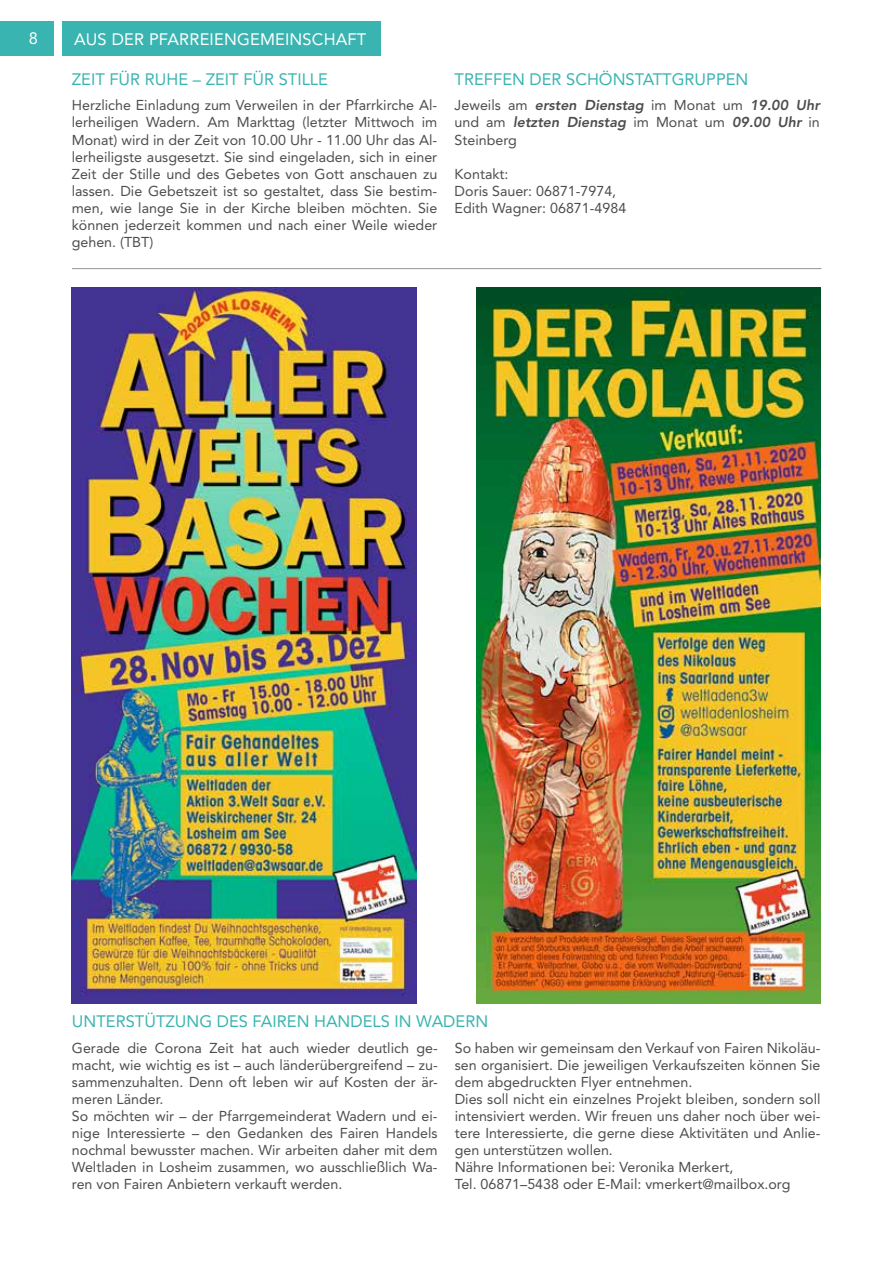
<style>
.page{position:relative;width:893px;height:1263px;background:#fff}
.page>*{position:absolute;margin:0;border:0;box-sizing:border-box;transform-origin:0 0}
.t1{font:16.5px "Avenir LT Std";color:#39b4b1}
.t2{font:16.5px "Avenir LT Std";letter-spacing:.01em;color:#fff}
.t3{font:14.25px/17.1px "Avenir LT Std";color:#4d4d4f}
.t4{font:italic 800 14.25px/17.1px "Avenir LT Std";color:#4d4d4f;text-align:justify}
.s1{font-weight:400;font-style:normal}
</style>
<div class="page">
<div style="left:0;top:22px;width:54px;height:34px;background:#39b4b1"></div>
<div style="left:62px;top:22px;width:319px;height:34px;background:#39b4b1"></div>
<img style="left:72px;top:288px;width:344px;height:715px">
<img style="left:476px;top:288px;width:344px;height:715px">
<hr style="left:72px;top:268px;width:749px;height:1px;background:#939598">
<p class="t2" style="left:29px;top:29px;width:11px">8</p>
<p class="t2" style="left:74px;top:30px;width:49px">Aus der</p>
<p class="t2" style="left:149px;top:30px;width:21px">Preefarreienge</p>
<p class="t2" style="left:260px;top:30px;width:26px">meinsc</p>
<p class="t2" style="left:324px;top:30px;width:44px">haft</p>
<p class="t1" style="left:72px;top:69px;width:258px">ZEIT FÜ R RUH E – ZEIT FÜ R STILLE</p>
<p class="t3" style="left:72px;top:97px;width:367px;text-align:justify">Herzliche Einladung zum Verweilen in der Pfarrkirche Al&shy;lerheiligen Wadern. Am Markttag (letzter M ittwoch im Monat) wird in der Zeit von 10.00 Uhr - 11.00 Uhr das Al&shy;lerheiligste ausgesetzt. Sie sind eingeladen, sich in einer Zeit der Stille und des Gebetes von Gott anschauen zu lassen. Die Gebetszeit ist so gestaltet, dass Sie bestim&shy;men, wie lange Sie in der Kirche bleiben möchten. Sie können jederzeit kommen und nach einer Weile wieder gehen. (TBT)</p>
<p class="t1" style="left:455px;top:69px;width:295px">TREFFEN DER SCHÖNSTATTGRUPPEN</p>
<p class="t4" style="left:455px;top:97px;width:367px"><span class="s1">Jeweils am</span> ersten Dienstag <span class="s1">im M onat um</span> 19.00 Uhr <span class="s1">und am</span> letzten Dienstag <span class="s1">im M onat um</span> 09.00 Uhr <span class="s1">in Steinberg</span></p>
<p class="t3" style="left:455px;top:165px;width:173px">Kontakt:<br>Doris Sauer: 06871-7974,<br>Edith Wagner: 06871-4984</p>
<p class="t1" style="left:72px;top:1011px;width:418px">UNTERSTÜTZUNG DES FAIREN HANDELS IN WADERN</p>
<p class="t3" style="left:72px;top:1039px;width:367px">Gerade die Corona Zeit hat auch wieder deutlich ge&shy;macht, wie wichtig es ist – auch länderübergreifend – zu&shy;sammenzuhalten. Denn oft leben wir auf Kosten der är&shy;meren Länder.<br>So möchten wir – der Pfarrgemeinderat Wadern und ei&shy;nige Interessierte – den Gedanken des Fairen Handels nochmal bewusster machen. Wir arbeiten daher mit dem Weltladen in Losheim zusammen, wo ausschließlich Wa&shy;ren von Fairen Anbietern verkauft werden.</p>
<p class="t3" style="left:455px;top:1039px;width:367px">So haben wir gemeinsam den Verkauf von Fairen Nikoläu&shy;sen organisiert. Die jeweiligen Verkaufszeiten können Sie dem abgedruckten Flyer entnehmen.<br>Dies soll nicht ein einzelnes Projekt bleiben, sondern soll intensiviert werden. Wir freuen uns daher noch über wei&shy;tere Interessierte, die gerne diese Aktivitäten und Anlie&shy;gen unterstützen wollen.<br>Nähre Informationen bei: Veronika Merkert,<br>Tel. 06871–5438 oder E-Mail: vmerkert@mailbox.org</p>
</div>
